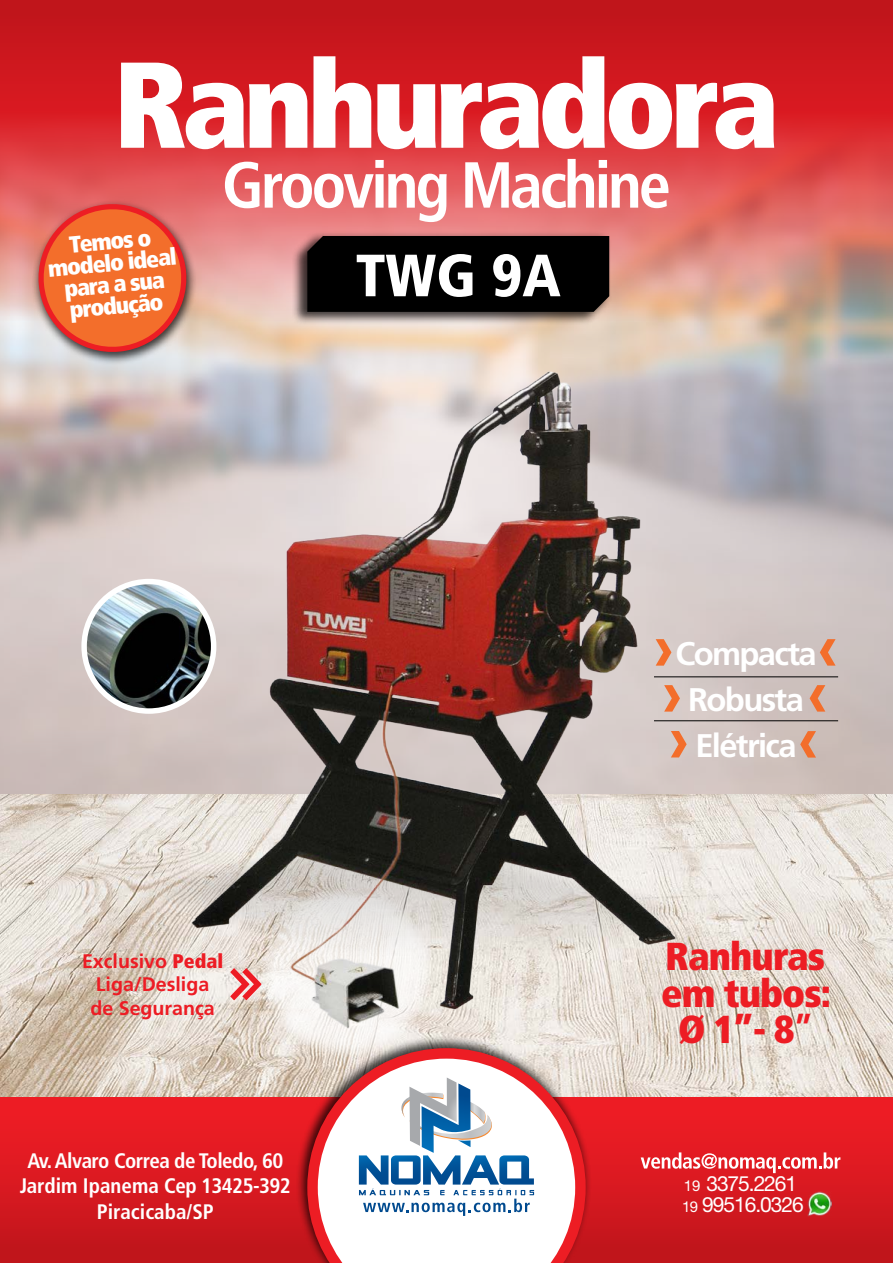
<style>
.page{position:relative;width:893px;height:1263px;background:#fff}
.page>*{position:absolute;margin:0;border:0;box-sizing:border-box;transform-origin:0 0}
.t1{font:900 condensed 121.95px "Frutiger";letter-spacing:-.05em;color:#fff}
.t2{font:700 condensed 64.95px "Frutiger";letter-spacing:-.05em;color:#fff}
.t3{font:900 condensed 59.55px "Frutiger";color:#fff}
.t4{font:900 condensed 39px/36.2px "Frutiger";letter-spacing:-.025em;color:#ed1d24;text-align:center}
.t5{font:700 32.7px/45.9px "Frutiger";letter-spacing:-.05em;color:#fff;text-align:center}
.t6{font:900 condensed 23.55px/21.6px "Frutiger";color:#fff;text-align:center}
.t7{font:700 condensed 21px/25.2px "Frutiger";letter-spacing:-.025em;color:#fff;text-align:center}
.t8{font:21px/21px "Helvetica Neue";letter-spacing:-.05em;color:#fff}
.t9{font:700 19.65px/23.5px "Frutiger";color:#ed1c24;text-align:center}
.s1{font-weight:900;font-stretch:condensed}
.s2{font-weight:700}
.s3{font-size:15px}
</style>
<div class="page">
<img style="left:0;top:332px;width:893px;height:462px">
<svg style="left:0;top:0;width:893px;height:332px;background:#d74647"></svg>
<img style="left:0;top:794px;width:893px;height:303px">
<svg style="left:261px;top:887px;width:170px;height:169px"></svg>
<svg style="left:141px;top:826px;width:34px;height:198px;background:#dfd5ca"></svg>
<hr style="left:654px;top:677px;width:184px;height:1px;background:#000">
<hr style="left:654px;top:720px;width:184px;height:1px;background:#000">
<div style="left:0;top:1097px;width:893px;height:166px;background:linear-gradient(to bottom,#f31d26,#bf151b)"></div>
<div style="left:296px;top:1035px;width:296px;height:228px;background:#000;opacity:.75"></div>
<svg style="left:307px;top:1048px;width:279px;height:215px"></svg>
<svg style="left:359px;top:1077px;width:175px;height:139px"></svg>
<div style="left:291px;top:231px;width:320px;height:94px;background:#000;opacity:.75"></div>
<div style="left:307px;top:236px;width:302px;height:76px;background:#000"></div>
<svg style="left:641px;top:1152px;width:199px;height:21px"></svg>
<img style="left:808px;top:1192px;width:24px;height:24px">
<div style="left:32px;top:199px;width:165px;height:166px;background:#000;opacity:.75"></div>
<svg style="left:38px;top:203px;width:149px;height:152px;background:#e76d41"></svg>
<img style="left:84px;top:581px;width:130px;height:130px;border-radius:65px">
<div style="left:81px;top:579px;width:135px;height:135px;border:5px solid #fff;border-radius:50%"></div>
<svg style="left:820px;top:639px;width:16px;height:27px"></svg>
<svg style="left:810px;top:685px;width:15px;height:27px"></svg>
<svg style="left:800px;top:731px;width:16px;height:26px"></svg>
<img style="left:175px;top:348px;width:517px;height:681px">
<h1 class="t1" style="left:113px;top:31px;width:668px">Ranhuradora</h1>
<p class="t6" style="left:45px;top:236px;width:131px;rotate:-5deg">Temos o modelo ideal para a sua produção</p>
<h2 class="t2" style="left:222px;top:147px;width:451px">Grooving Machine</h2>
<h3 class="t3" style="left:356px;top:240px;width:207px">TWG 9A</h3>
<h3 class="t5" style="left:675px;top:630px;width:143px">Compacta<br>Robusta<br>Elétrica</h3>
<p class="t9" style="left:82px;top:949px;width:143px">Exclusivo <span class="s1">Pedal<br></span>Liga/Desliga de Segurança</p>
<p class="t7" style="left:20px;top:1148px;width:272px">Av. Alvaro Correa de Toledo, 60<br>Jardim Ipanema Cep 13425-392<br>Piracicaba/SP</p>
<h3 class="t4" style="left:661px;top:938px;width:171px">Ranhuras em tubos:<br>Ø 1”- 8<span class="s2">”</span></h3>
<p class="t8" style="left:682px;top:1172px;width:123px"><span class="s3">19</span> 3375.2261<br><span class="s3">19</span> 99516.0326</p>
</div>
